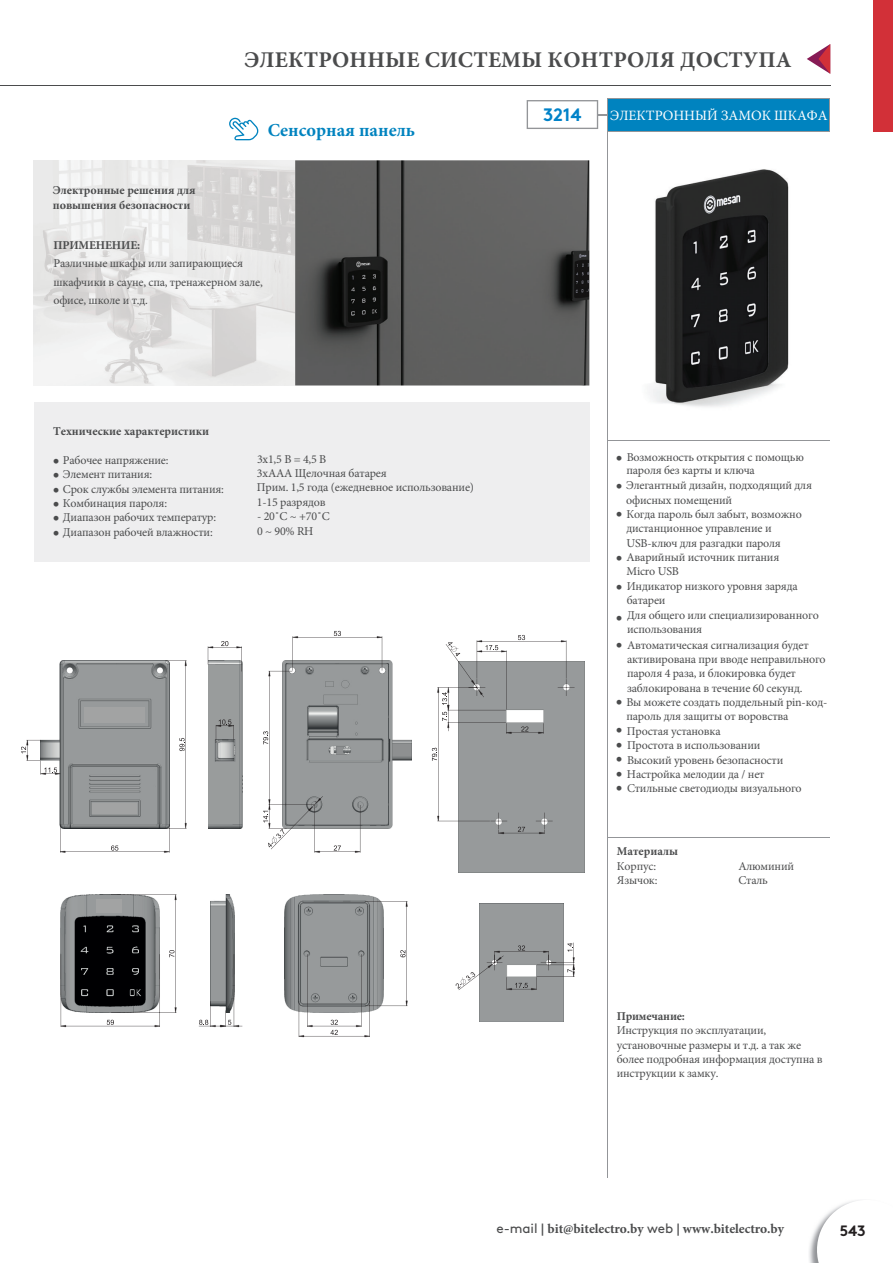
<style>
.page{position:relative;width:893px;height:1263px;background:#fff}
.page>*{position:absolute;margin:0;border:0;box-sizing:border-box;transform-origin:0 0}
.t1{font:700 22.5px "Minion Pro";letter-spacing:.01em;color:#4b4c4d}
.t2{font:700 18.3px "Minion Pro";color:#0083bf}
.t3{font:700 18px "Brown Pro";color:#0082c8}
.t4{font:700 15px "Brown Pro";color:#231f20}
.t5{font:14.25px "Minion Pro";color:#fff}
.t6{font:700 13.5px "Minion Pro";letter-spacing:-.005em;color:#4b4c4d}
.t7{font:12px/14.4px "Minion Pro";letter-spacing:-.015em;color:#4b4c4d}
.t8{font:700 12px/14.4px "Minion Pro";color:#4b4c4d}
.t9{font:12px/14.4px "Brown Pro";color:#4b4c4d;text-align:justify}
.s1{font-family:"Brown Pro"}
.s2{font-family:"Brown Pro";font-weight:400}
</style>
<div class="page">
<img style="left:809px;top:1238px;width:3px;height:25px">
<svg style="left:812px;top:1200px;width:46px;height:63px"></svg>
<svg style="left:807px;top:44px;width:23px;height:30px"></svg>
<hr style="left:0;top:85px;width:830px;height:1px;background:#4b4c4d">
<svg style="left:527px;top:100px;width:80px;height:29px"></svg>
<div style="left:34px;top:403px;width:555px;height:159px;background:#eeeeef"></div>
<img style="left:295px;top:160px;width:294px;height:225px">
<svg style="left:34px;top:160px;width:261px;height:225px;fill:#e9e9e9"></svg>
<img style="left:649px;top:169px;width:140px;height:238px">
<img style="left:575px;top:661px;width:10px;height:211px">
<svg style="left:334px;top:631px;width:7px;height:5px"></svg>
<svg style="left:21px;top:746px;width:5px;height:8px"></svg>
<svg style="left:26px;top:636px;width:549px;height:401px"></svg>
<div style="left:96px;top:899px;width:25px;height:14px;background:#a2a3a3"></div>
<div style="left:84px;top:707px;width:61px;height:16px;background:#a2a3a3"></div>
<div style="left:93px;top:803px;width:44px;height:11px;background:#a2a3a3"></div>
<div style="left:873px;top:0;width:20px;height:132px;background:#d23038"></div>
<div style="left:608px;top:99px;width:222px;height:32px;background:#0083bf"></div>
<hr style="left:607px;top:99px;width:223px;height:1px;background:#939598">
<hr style="left:829px;top:99px;width:1px;height:32px;background:#939598">
<hr style="left:607px;top:131px;width:223px;height:1px;background:#939598">
<hr style="left:607px;top:440px;width:223px;height:1px;background:#939598">
<hr style="left:607px;top:837px;width:223px;height:1px;background:#939598">
<hr style="left:607px;top:99px;width:1px;height:32px;background:#939598">
<hr style="left:607px;top:132px;width:1px;height:308px;background:#939598">
<hr style="left:607px;top:441px;width:1px;height:351px;background:#939598">
<hr style="left:607px;top:792px;width:1px;height:386px;background:#939598">
<svg style="left:229px;top:118px;width:29px;height:22px"></svg>
<p class="t8" style="left:53px;top:183px;width:144px">Электронные решения для повышения безопасности</p>
<h1 class="t1" style="left:244px;top:44px;width:549px">ЭЛЕКТРОННЫЕ СИСТЕМЫ КОНТРОЛЯ ДОСТУПА</h1>
<p class="t5" style="left:610px;top:106px;width:219px">ЭЛЕКТРОННЫЙ ЗАМОК ШКАФА</p>
<h2 class="t2" style="left:268px;top:117px;width:149px">Сенсорная панель</h2>
<h3 class="t3" style="left:543px;top:108px;width:40px">3214</h3>
<p class="t8" style="left:53px;top:237px;width:88px">ПРИМЕНЕНИЕ:</p>
<p class="t7" style="left:53px;top:254px;width:211px;line-height:18.5px">Различные шкафы или запирающиеся шкафчики в сауне, спа, тренажерном зале, офисе, школе и т.д.</p>
<p class="t8" style="left:53px;top:424px;width:157px">Технические характеристики</p>
<p class="t7" style="left:53px;top:453px;width:117px"><span class="s1">•</span> Рабочее напряжение:</p>
<p class="t7" style="left:53px;top:467px;width:101px"><span class="s1">•</span> Элемент питания:</p>
<p class="t7" style="left:53px;top:482px;width:173px"><span class="s1">•</span> Срок службы элемента питания:</p>
<p class="t7" style="left:53px;top:496px;width:116px"><span class="s1">•</span> Комбинация пароля:</p>
<p class="t7" style="left:53px;top:510px;width:165px"><span class="s1">•</span> Диапазон рабочих температур:</p>
<p class="t7" style="left:53px;top:525px;width:161px"><span class="s1">•</span> Диапазон рабочей влажности:</p>
<p class="t7" style="left:257px;top:452px;width:219px">3х1,5 В = 4,5 В<br>3хААА Щелочная батарея<br>Прим. 1,5 года (ежедневное использование)<br>1-15 разрядов</p>
<p class="t7" style="left:257px;top:509px;width:74px">- 20˚C ~ +70˚C<br>0 ~ 90% RH</p>
<p class="t7" style="left:616px;top:450px;width:189px"><span class="s1">•</span> Возможность открытия с помощью</p>
<p class="t7" style="left:616px;top:478px;width:198px"><span class="s1">•</span> Элегантный дизайн, подходящий для</p>
<p class="t9" style="left:616px;top:507px;width:8px">•</p>
<p class="t7" style="left:616px;top:550px;width:165px"><span class="s1">•</span> Аварийный источник питания</p>
<p class="t7" style="left:616px;top:579px;width:183px"><span class="s1">•</span> Индикатор низкого уровня заряда</p>
<p class="t9" style="left:616px;top:610px;width:8px">•</p>
<p class="t7" style="left:616px;top:638px;width:194px"><span class="s1">•</span> Автоматическая сигнализация будет</p>
<p class="t7" style="left:626px;top:463px;width:130px">пароля без карты и ключа</p>
<p class="t7" style="left:626px;top:493px;width:177px">офисных помещений<br>Когда пароль был забыт, возможно дистанционное управление и<br>USB-ключ для разгадки пароля</p>
<p class="t7" style="left:626px;top:564px;width:54px">Micro USB</p>
<p class="t7" style="left:627px;top:593px;width:193px">батареи<br>Для общего или специализированного использования</p>
<p class="t7" style="left:626px;top:652px;width:203px">активирована при вводе неправильного пароля 4 раза, и блокировка будет заблокирована в течение 60 секунд.<br>Вы можете создать поддельный pin-код&shy;пароль для защиты от воровства<br>Простая установка<br>Простота в использовании<br>Высокий уровень безопасности<br>Настройка мелодии да / нет</p>
<p class="t9" style="left:616px;top:694px;width:8px">•</p>
<p class="t9" style="left:616px;top:723px;width:8px">• • • •</p>
<p class="t7" style="left:616px;top:781px;width:187px"><span class="s1">•</span> Стильные светодиоды визуального</p>
<p class="t8" style="left:617px;top:844px;width:63px">Материалы</p>
<p class="t7" style="left:617px;top:859px;width:41px">Корпус:</p>
<p class="t7" style="left:738px;top:859px;width:57px">Алюминий</p>
<p class="t7" style="left:617px;top:873px;width:42px">Язычок:</p>
<p class="t7" style="left:738px;top:873px;width:31px">Сталь</p>
<p class="t8" style="left:617px;top:1008px;width:70px">Примечание:</p>
<p class="t7" style="left:617px;top:1023px;width:207px">Инструкция по эксплуатации, установочные размеры и т.д. а так же более подробная информация доступна в инструкции к замку.</p>
<p class="t6" style="left:496px;top:1219px;width:289px"><span class="s2">e-mail |</span> bit@bitelectro.by <span class="s2">web |</span> www.bitelectro.by</p>
<p class="t4" style="left:840px;top:1225px;width:28px">543</p>
</div>
